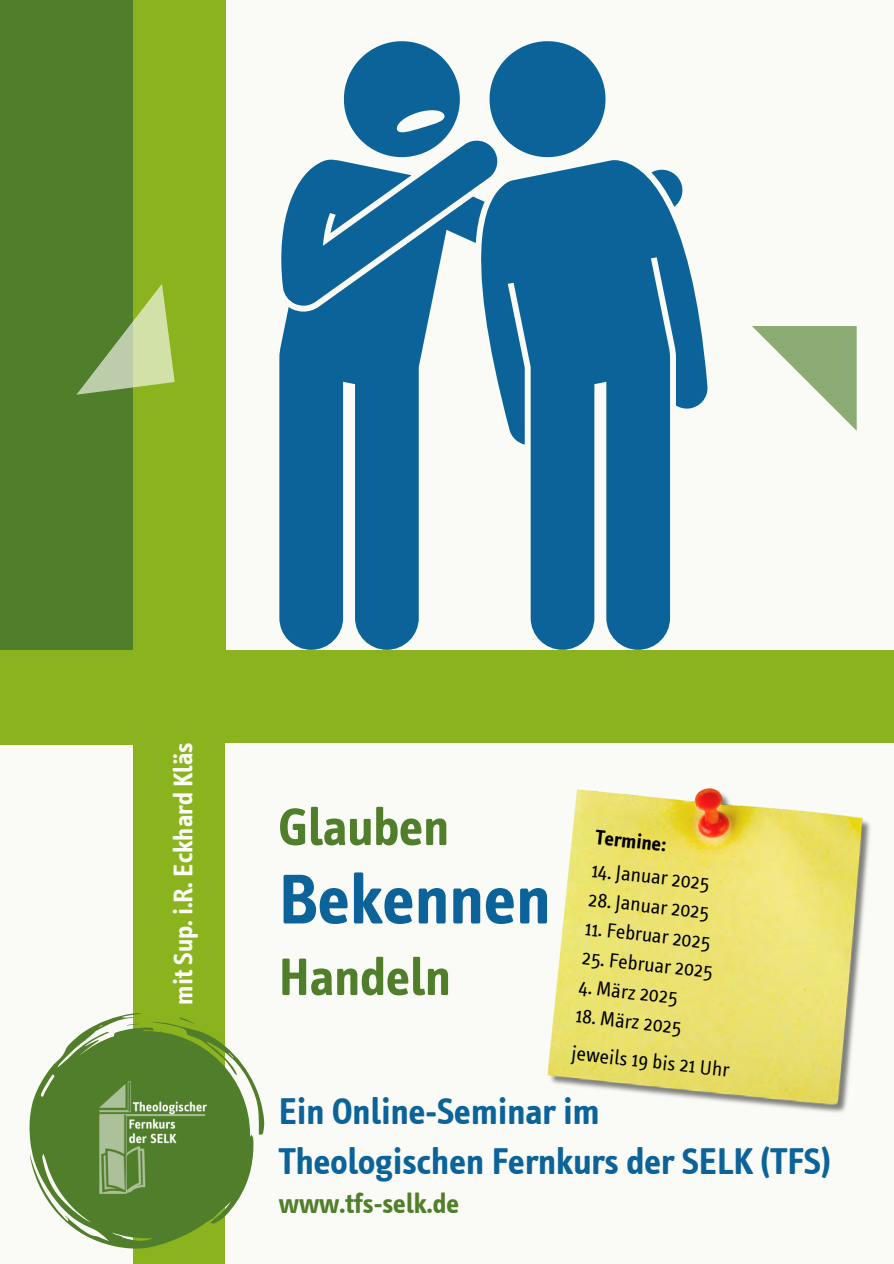
<style>
.page{position:relative;width:894px;height:1264px;background:#fff}
.page>*{position:absolute;margin:0;border:0;box-sizing:border-box;transform-origin:0 0}
.t1{font:700 71.7px "Info Text";color:#0b6399}
.t2{font:700 53.7px "Info Text";color:#517e2b}
.t3{font:700 37.5px/49.5px "Info Text";color:#0b6399}
.t4{font:700 28.5px "Info Text";color:#517e2b}
.t5{font:700 27.15px "Info Text";color:#fafbf6}
.t6{font:21px "Info Text Normal";color:#000}
.t7{font:700 21px "Info Text";color:#000}
</style>
<div class="page">
<div style="left:0;top:0;width:893px;height:1263px;background:#8ab31d"></div>
<div style="left:226px;top:0;width:667px;height:650px;background:#fafbf6"></div>
<svg style="left:752px;top:326px;width:104px;height:104px"></svg>
<div style="left:0;top:745px;width:133px;height:518px;background:#fafbf6"></div>
<div style="left:0;top:0;width:133px;height:649px;background:#517e2b"></div>
<svg style="left:76px;top:284px;width:99px;height:111px"></svg>
<div style="left:226px;top:742px;width:667px;height:521px;background:#fafbf6"></div>
<svg style="left:279px;top:306px;width:152px;height:343px;fill:#0b6399"></svg>
<svg style="left:281px;top:41px;width:325px;height:265px"></svg>
<svg style="left:477px;top:160px;width:231px;height:489px;fill:#0b6399"></svg>
<svg style="left:29px;top:1013px;width:224px;height:235px;fill:#517e2b"></svg>
<svg style="left:127px;top:1023px;width:11px;height:2px"></svg>
<svg style="left:150px;top:1017px;width:114px;height:118px"></svg>
<img style="left:82px;top:1056px;width:129px;height:149px">
<img style="left:547px;top:788px;width:323px;height:325px">
<p class="t5" style="left:172px;top:1004px;width:264px;rotate:-90deg">mit Sup. i.R. Eckhard Kläs</p>
<p class="t2" style="left:279px;top:804px;width:172px">Glauben</p>
<p class="t1" style="left:279px;top:869px;width:273px">Bekennen</p>
<p class="t2" style="left:279px;top:954px;width:173px">Handeln</p>
<h2 class="t7" style="left:596px;top:828px;width:73px;rotate:6deg">Termine:</h2>
<p class="t6" style="left:592px;top:861px;width:120px;rotate:6deg">14. Januar 2025</p>
<p class="t6" style="left:589px;top:890px;width:123px;rotate:6deg">28. Januar 2025</p>
<p class="t6" style="left:586px;top:919px;width:127px;rotate:6deg">11. Februar 2025</p>
<p class="t6" style="left:583px;top:948px;width:133px;rotate:6deg">25. Februar 2025</p>
<p class="t6" style="left:579px;top:977px;width:101px;rotate:6deg">4. März 2025</p>
<p class="t6" style="left:576px;top:1006px;width:108px;rotate:6deg">18. März 2025</p>
<p class="t6" style="left:572px;top:1044px;width:160px;rotate:6deg">jeweils 19 bis 21 Uhr</p>
<h4 class="t3" style="left:279px;top:1090px;width:553px">Ein Online-Seminar im<br>Theologischen Fernkurs der SELK (TFS)</h4>
<h4 class="t4" style="left:279px;top:1191px;width:182px">www.tfs-selk.de</h4>
</div>
